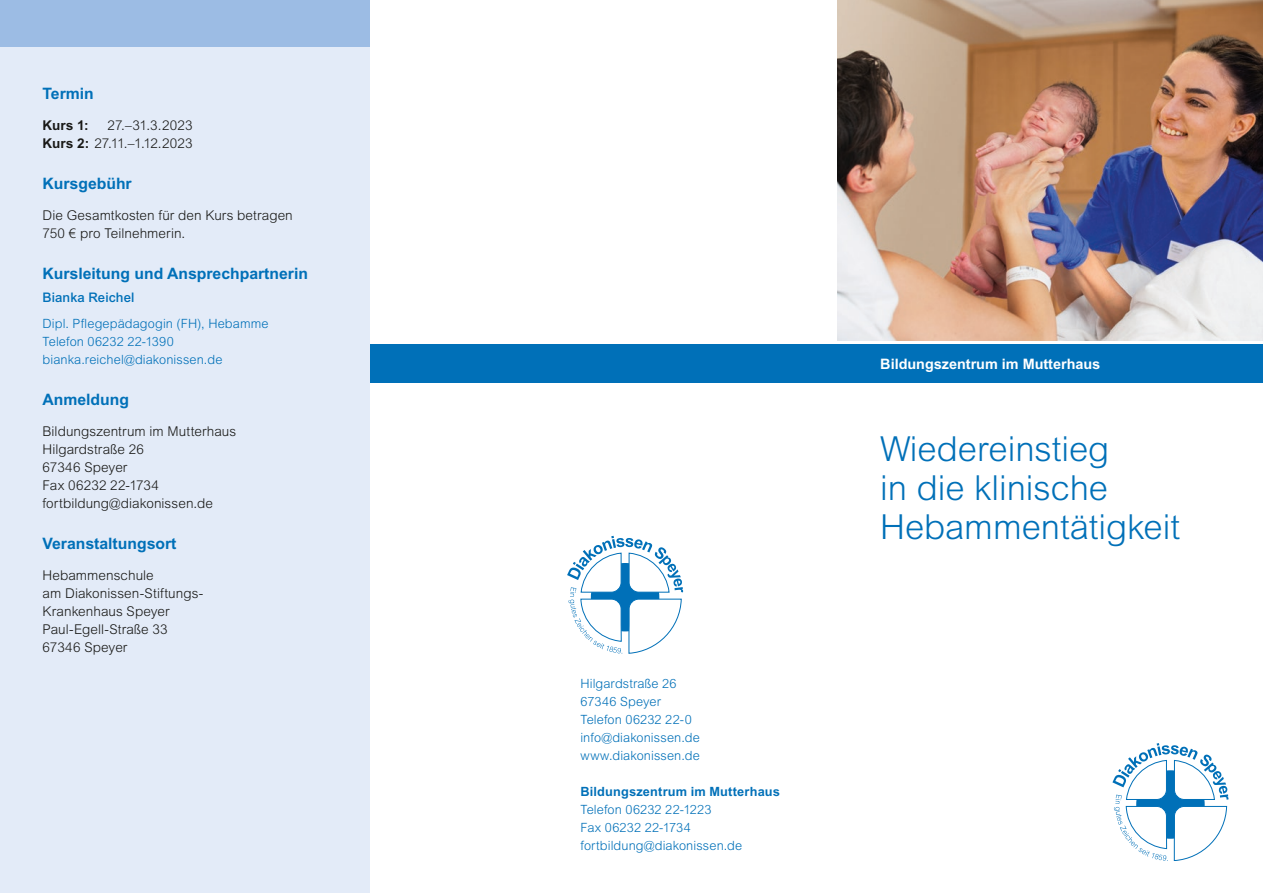
<style>
.page{position:relative;width:1263px;height:893px;background:#fff}
.page>*{position:absolute;margin:0;border:0;box-sizing:border-box;transform-origin:0 0}
.t1{font:300 34.5px/39px "Arial MT Std";color:#0070b8}
.t2{font:700 15.75px "Arial MT Std";color:#0070b8}
.t3{font:700 14.4px "Arial MT Std";color:#fff}
.t4{font:300 13.5px/18px "Arial MT Std";letter-spacing:.005em;color:#181816}
.t5{font:700 13.5px "Arial MT Std";color:#181816}
.t6{font:500 13.2px "Arial MT Pro";letter-spacing:.01em;color:#0070b8}
.t7{font:300 12.75px/18px "Arial MT Std";letter-spacing:.01em;color:#0070b8}
.t8{font:700 12.75px "Arial MT Std";letter-spacing:.015em;color:#0070b8}
.s1{font-weight:700}
</style>
<div class="page">
<div style="left:0;top:344px;width:1263px;height:39px;background:#0070b8"></div>
<div style="left:0;top:0;width:370px;height:893px;background:#e3ebf8"></div>
<div style="left:0;top:0;width:370px;height:47px;background:#9cbce4"></div>
<img style="left:838px;top:0;width:425px;height:340px">
<svg style="left:567px;top:536px;width:116px;height:118px"></svg>
<svg style="left:1112px;top:743px;width:116px;height:118px"></svg>
<p class="t2" style="left:43px;top:84px;width:53px">Termin</p>
<p class="t5" style="left:43px;top:118px;width:48px">Kurs 1:</p>
<p class="t4" style="left:43px;top:117px;width:152px;text-align:right">27.–31.3.2023<br><span class="s1">Kurs 2:</span> 27.11.–1.12.2023</p>
<p class="t2" style="left:43px;top:174px;width:91px">Kursgebühr</p>
<p class="t4" style="left:43px;top:207px;width:252px">Die Gesamtkosten für den Kurs betragen<br>750 € pro Teilnehmerin.</p>
<p class="t2" style="left:43px;top:264px;width:267px">Kursleitung und Ansprechpartnerin</p>
<p class="t6" style="left:43px;top:290px;width:93px">Bianka Reichel</p>
<p class="t7" style="left:43px;top:315px;width:228px">Dipl. Pflegepädagogin (FH), Hebamme<br>Telefon 06232 22-1390 bianka.reichel@diakonissen.de</p>
<p class="t2" style="left:43px;top:390px;width:88px">Anmeldung</p>
<p class="t4" style="left:43px;top:423px;width:195px">Bildungszentrum im Mutterhaus<br>Hilgardstraße 26<br>67346 Speyer<br>Fax 06232 22-1734 fortbildung@diakonissen.de</p>
<p class="t2" style="left:43px;top:534px;width:135px">Veranstaltungsort</p>
<p class="t4" style="left:43px;top:567px;width:162px">Hebammenschule<br>am Diakonissen-Stiftungs-<br>Krankenhaus Speyer<br>Paul-Egell-Straße 33<br>67346 Speyer</p>
<p class="t7" style="left:580px;top:675px;width:121px">Hilgardstraße 26<br>67346 Speyer<br>Telefon 06232 22-0 info@diakonissen.de www.diakonissen.de</p>
<p class="t8" style="left:580px;top:784px;width:201px">Bildungszentrum im Mutterhaus</p>
<p class="t7" style="left:580px;top:801px;width:163px">Telefon 06232 22-1223<br>Fax 06232 22-1734 fortbildung@diakonissen.de</p>
<p class="t3" style="left:880px;top:355px;width:222px">Bildungszentrum im Mutterhaus</p>
<h1 class="t1" style="left:880px;top:430px;width:301px">Wiedereinstieg<br>in die klinische<br>Hebammentätigkeit</h1>
</div>
